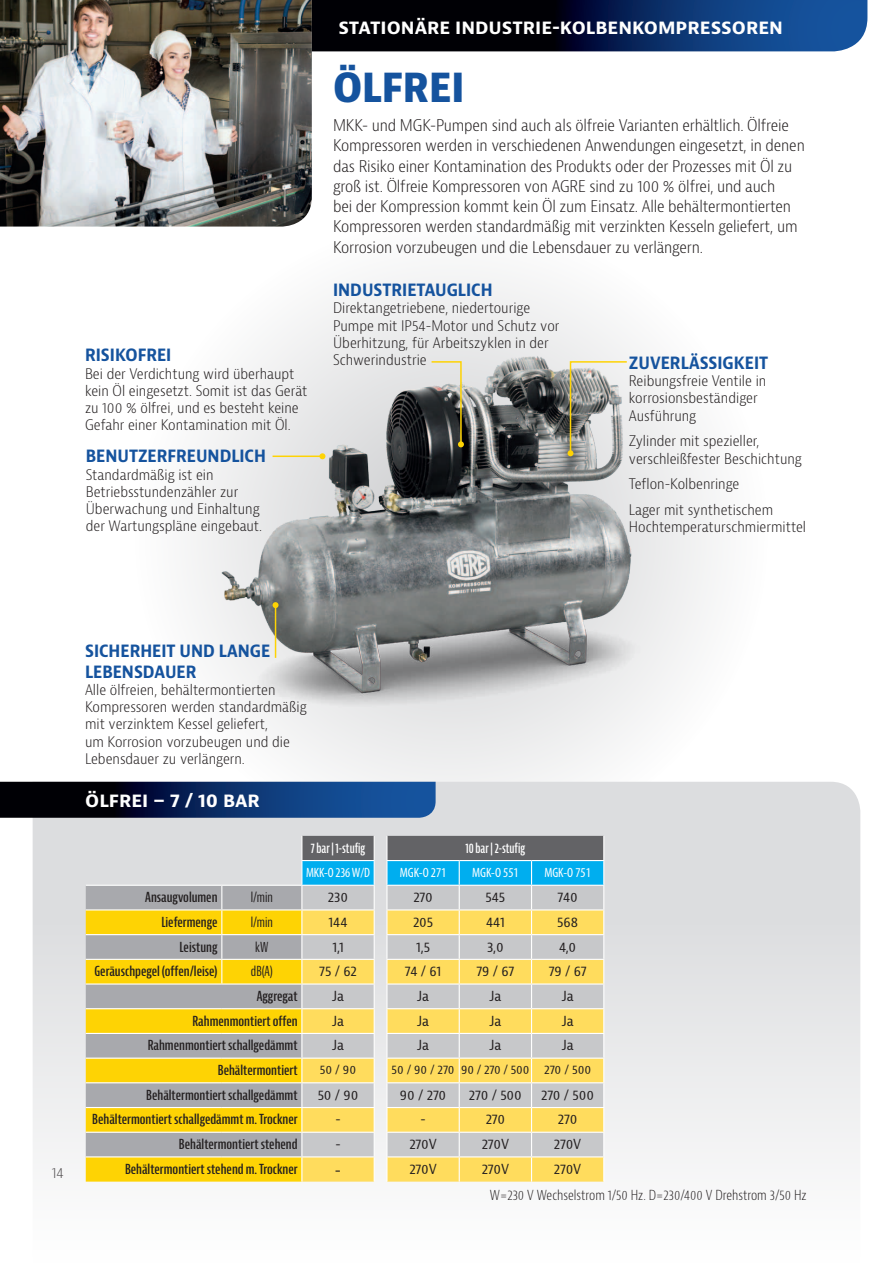
<style>
.page{position:relative;width:893px;height:1263px;background:#fff}
.page>*{position:absolute;margin:0;border:0;box-sizing:border-box;transform-origin:0 0}
.t1{font:800 condensed 39px "Bernino Sans";color:#15539e}
.t2{font:700 18px "Bernino Sans";color:#fff}
.t3{font:700 condensed 16.5px/20.2px "Bernina Sans";color:#15539e}
.t4{font:300 condensed 15.75px/20.2px "Bernina Sans";letter-spacing:-.01em;color:#231f20}
.t5{font:condensed 15.75px "Bernina Sans";color:#231f20}
.t6{font:300 condensed 14.25px/17.2px "Bernina Sans";color:#231f20}
.t7{font:600 extra-condensed 13.5px "Bernina Sans";color:#231f20;scale:1.15 1}
.t8{font:condensed 13.5px "Bernina Sans";letter-spacing:-.01em;color:#231f20}
.t9{font:300 condensed 13.5px "Bernina Sans";color:#231f20}
.t10{font:condensed 13.5px "Myriad Pro";color:#fff}
.t11{font:600 extra-condensed 13.5px "Bernina Sans";color:#fff}
.t12{font:extra-condensed 13.5px "Bernina Sans";color:#231f20;scale:1.12 1}
.t13{font:condensed 12px "Bernina Sans";letter-spacing:-.005em;color:#231f20}
</style>
<div class="page">
<div style="left:134px;top:219px;width:634px;height:634px;background:#f5f5f6;border-radius:50%"></div>
<img style="left:0;top:0;width:312px;height:227px">
<svg style="left:312px;top:0;width:555px;height:51px;background:#091f43"></svg>
<svg style="left:33px;top:782px;width:827px;height:400px;fill:#dfe0e1"></svg>
<svg style="left:0;top:782px;width:436px;height:36px;background:#0b2956"></svg>
<div style="left:86px;top:886px;width:215px;height:23px;background:#a8a9ad"></div>
<svg style="left:86px;top:910px;width:215px;height:271px;background:#d7c053"></svg>
<hr style="left:86px;top:885px;width:136px;height:1px;background:#fff">
<hr style="left:222px;top:885px;width:80px;height:1px;background:#fff">
<hr style="left:86px;top:909px;width:136px;height:1px;background:#fff">
<hr style="left:222px;top:909px;width:80px;height:1px;background:#fff">
<hr style="left:86px;top:934px;width:136px;height:1px;background:#fff">
<hr style="left:222px;top:934px;width:80px;height:1px;background:#fff">
<hr style="left:86px;top:959px;width:136px;height:1px;background:#fff">
<hr style="left:222px;top:959px;width:80px;height:1px;background:#fff">
<svg style="left:221px;top:886px;width:1px;height:97px"></svg>
<hr style="left:86px;top:983px;width:136px;height:1px;background:#fff">
<hr style="left:222px;top:983px;width:80px;height:1px;background:#fff">
<hr style="left:86px;top:1008px;width:136px;height:1px;background:#fff">
<hr style="left:222px;top:1008px;width:80px;height:1px;background:#fff">
<hr style="left:86px;top:1033px;width:136px;height:1px;background:#fff">
<hr style="left:222px;top:1033px;width:80px;height:1px;background:#fff">
<hr style="left:86px;top:1057px;width:136px;height:2px;background:#fff">
<hr style="left:222px;top:1057px;width:80px;height:2px;background:#fff">
<hr style="left:86px;top:1082px;width:136px;height:1px;background:#fff">
<hr style="left:222px;top:1082px;width:80px;height:1px;background:#fff">
<hr style="left:86px;top:1107px;width:136px;height:1px;background:#fff">
<hr style="left:222px;top:1107px;width:80px;height:1px;background:#fff">
<hr style="left:86px;top:1132px;width:136px;height:1px;background:#fff">
<hr style="left:222px;top:1132px;width:80px;height:1px;background:#fff">
<hr style="left:86px;top:1156px;width:136px;height:1px;background:#fff">
<hr style="left:222px;top:1156px;width:80px;height:1px;background:#fff">
<svg style="left:301px;top:836px;width:303px;height:345px;background:#cdcb9f"></svg>
<hr style="left:301px;top:860px;width:74px;height:1px;background:#fff">
<hr style="left:386px;top:860px;width:73px;height:1px;background:#fff">
<hr style="left:459px;top:860px;width:72px;height:1px;background:#fff">
<hr style="left:531px;top:860px;width:73px;height:1px;background:#fff">
<img style="left:221px;top:356px;width:421px;height:351px">
<hr style="left:275px;top:605px;width:1px;height:53px;background:#fed304">
<svg style="left:273px;top:602px;width:6px;height:6px"></svg>
<hr style="left:273px;top:455px;width:49px;height:2px;background:#fed304">
<svg style="left:319px;top:453px;width:6px;height:6px"></svg>
<svg style="left:430px;top:360px;width:34px;height:87px;background:#7b7a6e"></svg>
<svg style="left:567px;top:360px;width:61px;height:96px"></svg>
<p class="t3" style="left:85px;top:346px;width:88px">RISIKOFREI</p>
<p class="t6" style="left:85px;top:365px;width:224px">Bei der Verdichtung wird überhaupt kein Öl eingesetzt. Somit ist das Gerät zu 100 % ölfrei, und es besteht keine Gefahr einer Kontamination mit Öl.</p>
<p class="t3" style="left:86px;top:447px;width:182px">BENUTZERFREUNDLICH</p>
<p class="t6" style="left:86px;top:466px;width:178px">Standardmäßig ist ein<br>Betriebsstundenzähler zur<br>Überwachung und Einhaltung der Wartungspläne eingebaut.</p>
<p class="t2" style="left:338px;top:16px;width:446px">STATIONÄRE INDUSTRIE-KOLBENKOMPRESSOREN</p>
<h1 class="t1" style="left:333px;top:63px;width:133px">ÖLFREI</h1>
<p class="t4" style="left:333px;top:116px;width:473px">MKK- und MGK-Pumpen sind auch als ölfreie Varianten erhältlich. Ölfreie Kompressoren werden in verschiedenen Anwendungen eingesetzt, in denen das Risiko einer Kontamination des Produkts oder der Prozesses mit Öl zu groß ist. Ölfreie Kompressoren von AGRE sind zu 100 % ölfrei, und auch<br>bei der Kompression kommt kein Öl zum Einsatz. Alle behältermontierten Kompressoren werden standardmäßig mit verzinkten Kesseln geliefert, um Korrosion vorzubeugen und die Lebensdauer zu verlängern.</p>
<p class="t3" style="left:333px;top:280px;width:161px">INDUSTRIETAUGLICH</p>
<p class="t6" style="left:333px;top:300px;width:228px">Direktangetriebene, niedertourige<br>Pumpe mit IP54-Motor und Schutz vor<br>Überhitzung, für Arbeitszyklen in der<br>Schwerindustrie</p>
<p class="t3" style="left:629px;top:353px;width:141px">ZUVERLÄSSIGKEIT</p>
<p class="t6" style="left:629px;top:373px;width:139px">Reibungsfreie Ventile in korrosionsbeständiger<br>Ausführung</p>
<p class="t6" style="left:629px;top:433px;width:174px">Zylinder mit spezieller, verschleißfester Beschichtung</p>
<p class="t6" style="left:629px;top:472px;width:146px;line-height:25.8px">Teflon-Kolbenringe<br>Lager mit synthetischem</p>
<p class="t6" style="left:629px;top:519px;width:179px">Hochtemperaturschmiermittel</p>
<p class="t6" style="left:52px;top:1164px;width:14px">14</p>
<p class="t3" style="left:85px;top:641px;width:187px">SICHERHEIT UND LANGE<br>LEBENSDAUER</p>
<p class="t6" style="left:85px;top:681px;width:223px">Alle ölfreien, behältermontierten Kompressoren werden standardmäßig mit verzinktem Kessel geliefert,<br>um Korrosion vorzubeugen und die Lebensdauer zu verlängern.</p>
<p class="t2" style="left:85px;top:789px;width:151px">ÖLFREI – 7 / 10 bar</p>
<p class="t11" style="left:311px;top:840px;width:56px">7 bar | 1-stufig</p>
<p class="t11" style="left:465px;top:840px;width:61px">10 bar | 2-stufig</p>
<p class="t10" style="left:306px;top:865px;width:65px">MKK-O 236 W/D</p>
<p class="t10" style="left:400px;top:865px;width:48px">MGK-O 271</p>
<p class="t10" style="left:472px;top:865px;width:48px">MGK-O 551</p>
<p class="t10" style="left:544px;top:865px;width:48px">MGK-O 751</p>
<p class="t7" style="left:145px;top:889px;width:64px">Ansaugvolumen</p>
<p class="t12" style="left:251px;top:889px;width:21px">l/min</p>
<p class="t8" style="left:328px;top:889px;width:22px">230</p>
<p class="t8" style="left:413px;top:889px;width:21px">270</p>
<p class="t8" style="left:486px;top:889px;width:21px">545</p>
<p class="t8" style="left:558px;top:889px;width:22px">740</p>
<p class="t7" style="left:161px;top:914px;width:50px">Liefermenge</p>
<p class="t12" style="left:251px;top:914px;width:21px">l/min</p>
<p class="t8" style="left:329px;top:913px;width:20px">144</p>
<p class="t8" style="left:413px;top:913px;width:22px">205</p>
<p class="t8" style="left:486px;top:913px;width:20px">441</p>
<p class="t8" style="left:557px;top:913px;width:22px">568</p>
<p class="t7" style="left:180px;top:939px;width:35px">Leistung</p>
<p class="t12" style="left:255px;top:939px;width:13px">kW</p>
<p class="t8" style="left:332px;top:938px;width:13px">1,1</p>
<p class="t8" style="left:416px;top:938px;width:16px">1,5</p>
<p class="t8" style="left:487px;top:938px;width:18px">3,0</p>
<p class="t8" style="left:559px;top:938px;width:19px">4,0</p>
<p class="t7" style="left:94px;top:964px;width:109px">Geräuschpegel (offen/leise)</p>
<p class="t12" style="left:251px;top:964px;width:21px">dB(A)</p>
<p class="t8" style="left:319px;top:963px;width:39px">75 / 62</p>
<p class="t8" style="left:405px;top:963px;width:38px">74 / 61</p>
<p class="t8" style="left:476px;top:963px;width:39px">79 / 67</p>
<p class="t8" style="left:549px;top:963px;width:39px">79 / 67</p>
<p class="t7" style="left:257px;top:988px;width:37px">Aggregat</p>
<p class="t8" style="left:332px;top:987px;width:13px">Ja</p>
<p class="t8" style="left:417px;top:987px;width:13px">Ja</p>
<p class="t8" style="left:489px;top:987px;width:13px">Ja</p>
<p class="t8" style="left:562px;top:987px;width:13px">Ja</p>
<p class="t7" style="left:192px;top:1013px;width:93px">Rahmenmontiert offen</p>
<p class="t8" style="left:332px;top:1012px;width:13px">Ja</p>
<p class="t8" style="left:417px;top:1012px;width:13px">Ja</p>
<p class="t8" style="left:489px;top:1012px;width:13px">Ja</p>
<p class="t8" style="left:562px;top:1012px;width:13px">Ja</p>
<p class="t7" style="left:148px;top:1038px;width:132px">Rahmenmontiert schallgedämmt</p>
<p class="t8" style="left:332px;top:1037px;width:13px">Ja</p>
<p class="t8" style="left:417px;top:1037px;width:13px">Ja</p>
<p class="t8" style="left:489px;top:1037px;width:13px">Ja</p>
<p class="t8" style="left:562px;top:1037px;width:13px">Ja</p>
<p class="t7" style="left:218px;top:1062px;width:71px">Behältermontiert</p>
<p class="t13" style="left:320px;top:1062px;width:38px">50 / 90</p>
<p class="t13" style="left:392px;top:1062px;width:201px">50 / 90 / 270 90 / 270 / 500 270 / 500</p>
<p class="t7" style="left:146px;top:1087px;width:133px">Behältermontiert schallgedämmt</p>
<p class="t8" style="left:318px;top:1086px;width:42px">50 / 90</p>
<p class="t8" style="left:400px;top:1086px;width:48px">90 / 270</p>
<p class="t8" style="left:469px;top:1086px;width:55px">270 / 500</p>
<p class="t8" style="left:541px;top:1086px;width:55px">270 / 500</p>
<p class="t7" style="left:92px;top:1112px;width:180px">Behältermontiert schallgedämmt m. Trockner</p>
<p class="t8" style="left:335px;top:1111px;width:7px">-</p>
<p class="t8" style="left:420px;top:1111px;width:7px">-</p>
<p class="t8" style="left:486px;top:1111px;width:21px">270</p>
<p class="t8" style="left:558px;top:1111px;width:21px">270</p>
<p class="t7" style="left:179px;top:1136px;width:105px">Behältermontiert stehend</p>
<p class="t8" style="left:335px;top:1136px;width:7px">-</p>
<p class="t8" style="left:409px;top:1136px;width:29px">270V</p>
<p class="t8" style="left:482px;top:1136px;width:29px">270V</p>
<p class="t8" style="left:554px;top:1136px;width:29px">270V</p>
<p class="t7" style="left:125px;top:1161px;width:152px">Behältermontiert stehend m. Trockner</p>
<p class="t5" style="left:335px;top:1160px;width:8px">-</p>
<p class="t8" style="left:409px;top:1160px;width:29px">270V</p>
<p class="t8" style="left:482px;top:1160px;width:29px">270V</p>
<p class="t8" style="left:554px;top:1160px;width:29px">270V</p>
<p class="t9" style="left:490px;top:1186px;width:318px">W=230 V Wechselstrom 1/50 Hz. D=230/400 V Drehstrom 3/50 Hz</p>
</div>
